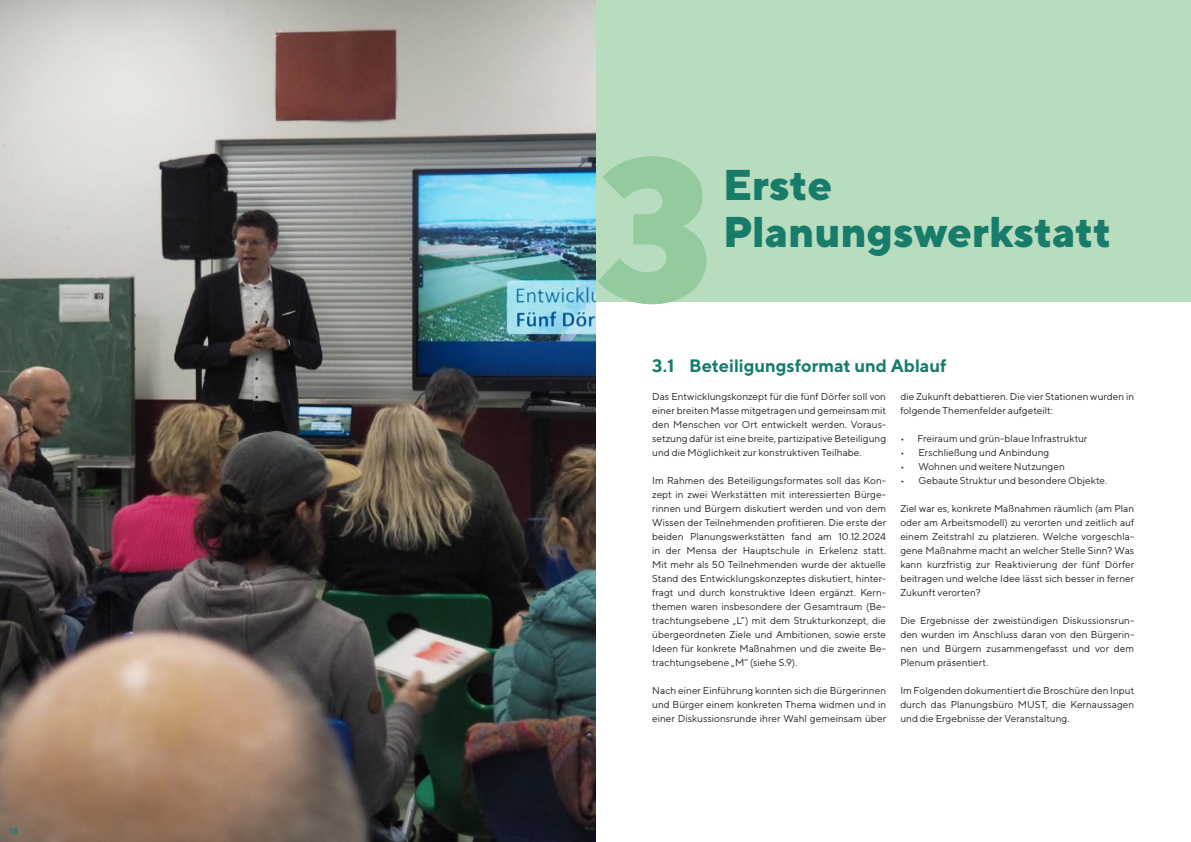
<style>
.page{position:relative;width:1191px;height:842px;background:#fff}
.page>*{position:absolute;margin:0;border:0;box-sizing:border-box;transform-origin:0 0}
.t1{font:800 200px "TT Norms";color:#93ca9e}
.t2{font:800 43px/47px "TT Norms";color:#187c6b}
.t3{font:700 18px "TT Norms";letter-spacing:-.005em;color:#187c6b}
.Fließtext_10___14_regular_MIT_Absatz{font:10px/14px "TT Norms";letter-spacing:.005em;color:#231f20;text-align:justify}
.Fließtext_10___14_regular{font:10px/14px "TT Norms";letter-spacing:.005em;color:#231f20;text-align:justify}
.t4{font:700 8px "TT Norms";color:#187c6b}
</style>
<div class="page">
<div style="left:595px;top:0;width:596px;height:302px;background:#b7dcbe"></div>
<img style="left:0;top:0;width:595px;height:842px">
<p class="t4" style="left:10px;top:826px;width:10px">18</p>
<p class="t1" style="left:595px;top:101px;width:119px">3</p>
<p class="t2" style="left:723px;top:161px;width:390px">Erste<br>Planungswerkstatt</p>
<p class="t3" style="left:652px;top:354px;width:296px">3.1 Beteiligungsformat und Ablauf</p>
<p class="Fließtext_10___14_regular_MIT_Absatz" style="left:652px;top:389px;width:235px">Das Entwicklungskonzept für die fünf Dörfer soll von einer breiten Masse mitgetragen und gemeinsam mit den Menschen vor Ort entwickelt werden. Voraus&shy;setzung dafür ist eine breite, partizipative Beteiligung und die Möglichkeit zur konstruktiven Teilhabe.</p>
<p class="Fließtext_10___14_regular_MIT_Absatz" style="left:652px;top:473px;width:235px">Im Rahmen des Beteiligungsformates soll das Kon&shy;zept in zwei Werkstätten mit interessierten Bürge&shy;rinnen und Bürgern diskutiert werden und von dem Wissen der Teilnehmenden profitieren. Die erste der beiden Planungswerkstätten fand am 10.12.2024 in der Mensa der Hauptschule in Erkelenz statt.<br>Mit mehr als 50 Teilnehmenden wurde der aktuelle Stand des Entwicklungskonzeptes diskutiert, hinter&shy;fragt und durch konstruktive Ideen ergänzt. Kern&shy;themen waren insbesondere der Gesamtraum (Be&shy;trachtungsebene „L“) mit dem Strukturkonzept, die übergeordneten Ziele und Ambitionen, sowie erste Ideen für konkrete Maßnahmen und die zweite Be&shy;trachtungsebene „M“ (siehe S.9).</p>
<p class="Fließtext_10___14_regular_MIT_Absatz" style="left:652px;top:683px;width:235px">Nach einer Einführung konnten sich die Bürgerinnen und Bürger einem konkreten Thema widmen und in einer Diskussionsrunde ihrer Wahl gemeinsam über</p>
<p class="Fließtext_10___14_regular_MIT_Absatz" style="left:900px;top:389px;width:235px">die Zukunft debattieren. Die vier Stationen wurden in folgende Themenfelder aufgeteilt:</p>
<p class="Fließtext_10___14_regular_MIT_Absatz" style="left:900px;top:431px;width:189px">• Freiraum und grün-blaue Infrastruktur</p>
<p class="Fließtext_10___14_regular_MIT_Absatz" style="left:900px;top:445px;width:150px">• Erschließung und Anbindung</p>
<p class="Fließtext_10___14_regular_MIT_Absatz" style="left:900px;top:459px;width:166px">• Wohnen und weitere Nutzungen</p>
<p class="Fließtext_10___14_regular_MIT_Absatz" style="left:900px;top:473px;width:208px">• Gebaute Struktur und besondere Objekte.</p>
<p class="Fließtext_10___14_regular" style="left:900px;top:501px;width:235px">Ziel war es, konkrete Maßnahmen räumlich (am Plan oder am Arbeitsmodell) zu verorten und zeitlich auf einem Zeitstrahl zu platzieren. Welche vorgeschla&shy;gene Maßnahme macht an welcher Stelle Sinn? Was kann kurzfristig zur Reaktivierung der fünf Dörfer beitragen und welche Idee lässt sich besser in ferner Zukunft verorten?</p>
<p class="Fließtext_10___14_regular_MIT_Absatz" style="left:900px;top:613px;width:235px">Die Ergebnisse der zweistündigen Diskussionsrun&shy;den wurden im Anschluss daran von den Bürgerin&shy;nen und Bürgern zusammengefasst und vor dem Plenum präsentiert.</p>
<p class="Fließtext_10___14_regular_MIT_Absatz" style="left:900px;top:683px;width:235px">Im Folgenden dokumentiert die Broschüre den Input durch das Planungsbüro MUST, die Kernaussagen und die Ergebnisse der Veranstaltung.</p>
</div>
